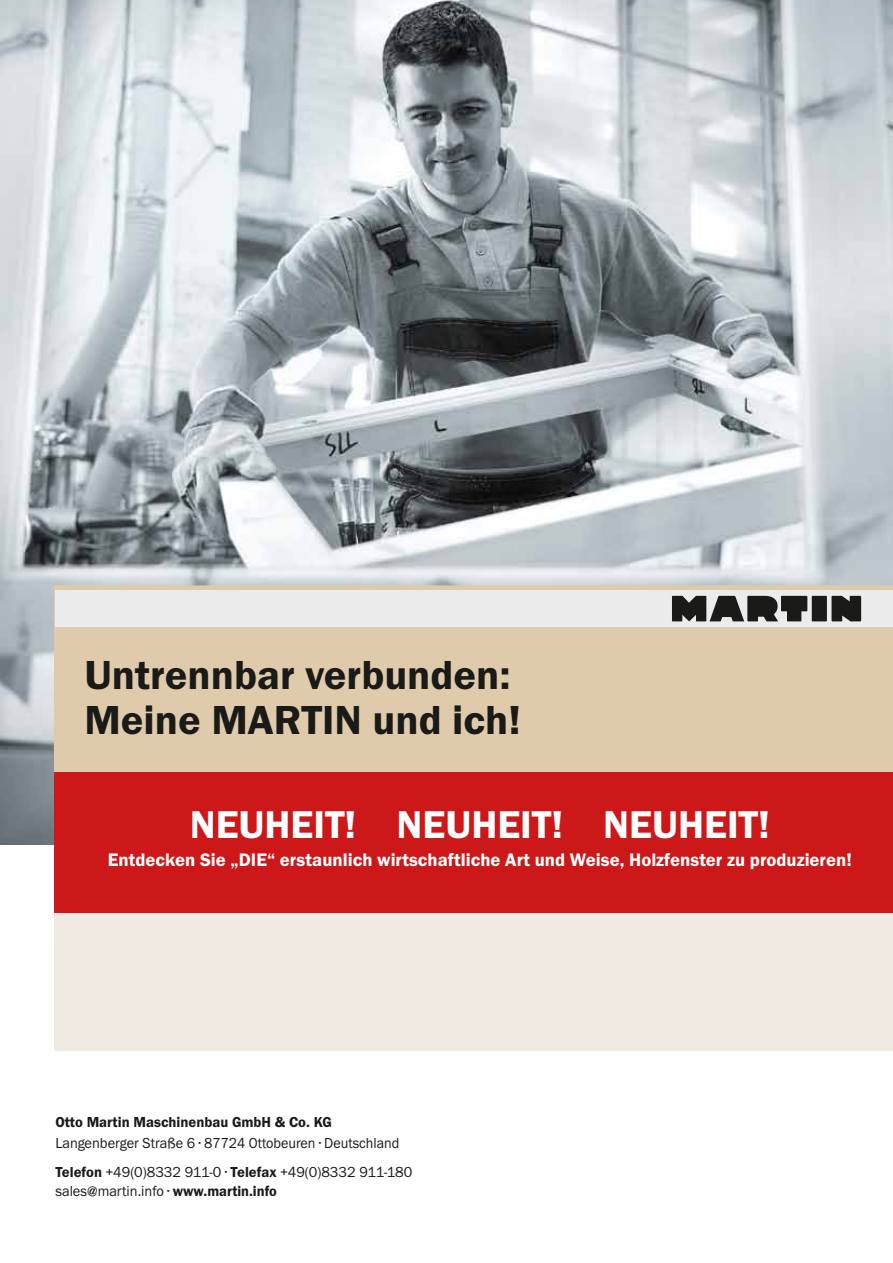
<style>
.page{position:relative;width:893px;height:1263px;background:#fff}
.page>*{position:absolute;margin:0;border:0;box-sizing:border-box;transform-origin:0 0}
.t1{font:600 42px/45px "Franklin Got ITC";color:#1a1a18}
.t2{font:40.05px "Franklin Gothic URW Dem";color:#fff}
.t3{font:18.75px "Franklin Gothic URW Dem";color:#fff}
.t4{font:15px/28.5px "Franklin Got ITC";color:#1a1a18;scale:.96 1}
.t5{font:600 15px "Franklin Got ITC";color:#1a1a18}
.s1{font-weight:600}
</style>
<div class="page">
<img style="left:0;top:0;width:893px;height:845px">
<div style="left:54px;top:872px;width:839px;height:178px;background:#f1eae3"></div>
<div style="left:54px;top:585px;width:839px;height:187px;background:#dfcbab"></div>
<div style="left:55px;top:590px;width:838px;height:37px;background:#ececed"></div>
<svg style="left:831px;top:596px;width:30px;height:25px"></svg>
<div style="left:812px;top:596px;width:15px;height:25px;background:#1a1a18"></div>
<svg style="left:672px;top:596px;width:135px;height:25px"></svg>
<div style="left:54px;top:772px;width:839px;height:141px;background:#cd181a"></div>
<h1 class="t1" style="left:84px;top:652px;width:438px">Untrennbar verbunden:<br>Meine MARTIN und ich!</h1>
<h2 class="t2" style="left:190px;top:800px;width:582px">NEUHEIT! NEUHEIT! NEUHEIT!</h2>
<p class="t3" style="left:108px;top:849px;width:745px">Entdecken Sie „DIE“ erstaunlich wirtschaftliche Art und Weise, Holzfenster zu produzieren!</p>
<p class="t5" style="left:55px;top:1113px;width:278px">Otto Martin Maschinenbau GmbH &amp; Co. KG</p>
<p class="t4" style="left:55px;top:1129px;width:373px">Langenberger Straße 6 ∙ 87724 Ottobeuren ∙ Deutschland<br><span class="s1">Telefon</span> +49(0)8332 911-0 ∙ <span class="s1">Telefax</span> +49(0)8332 911-180</p>
<p class="t4" style="left:55px;top:1177px;width:232px">sales@martin.info ∙ <span class="s1">www.martin.info</span></p>
</div>
